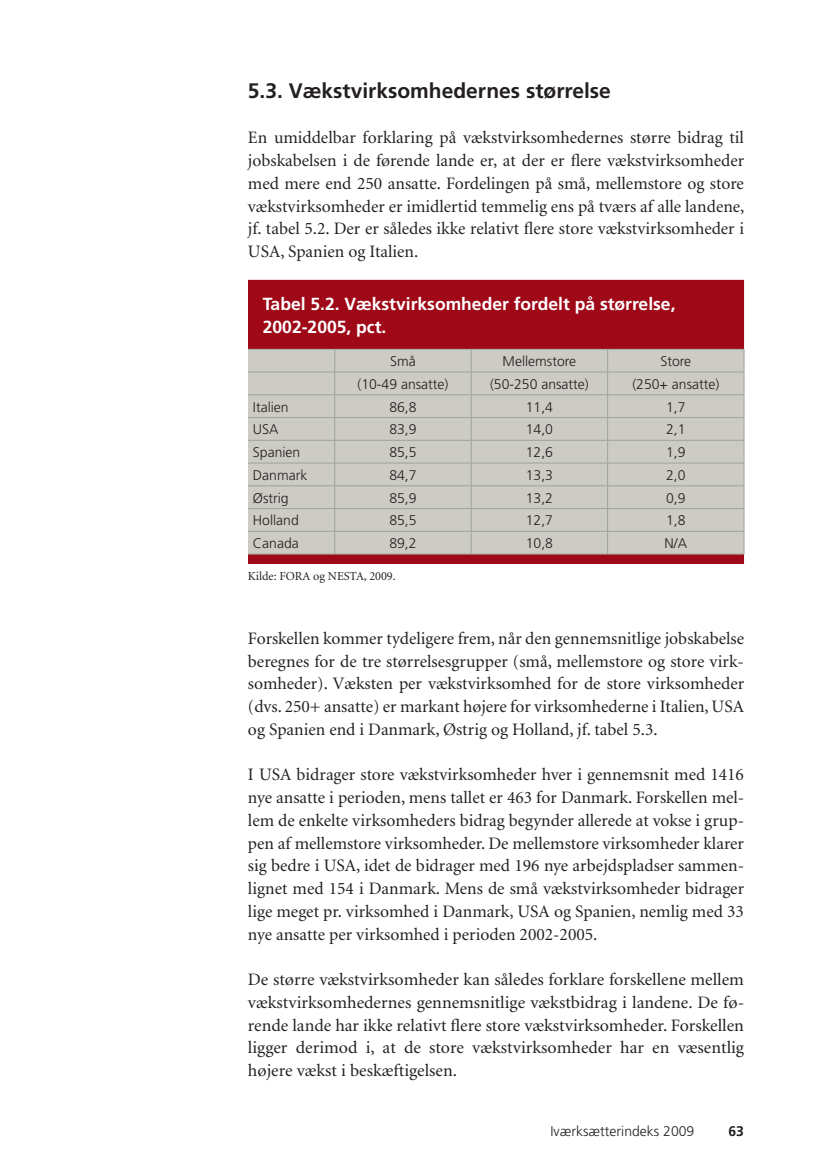
<style>
.page{position:relative;width:833px;height:1176px;background:#fff}
.page>*{position:absolute;margin:0;border:0;box-sizing:border-box;transform-origin:0 0}
.t1{font:700 21px "Frutiger";color:#231f20}
.t2{font:17.5px/22.8px "Minion";color:#231f20;text-align:justify}
.t3{font:700 17.5px/22.8px "Frutiger";color:#fff}
.t4{font:300 14px "Frutiger";color:#231f20}
.t5{font:700 14px "Frutiger";color:#231f20}
.t6{font:12.25px "Minion";color:#231f20}
</style>
<div class="page">
<div style="left:248px;top:280px;width:496px;height:284px;background:#9e0817"></div>
<div style="left:248px;top:350px;width:496px;height:204px;background:#cccbc4"></div>
<hr style="left:248px;top:349px;width:223px;height:1px;background:#a1a397">
<hr style="left:471px;top:349px;width:137px;height:1px;background:#a1a397">
<hr style="left:608px;top:349px;width:136px;height:1px;background:#a1a397">
<hr style="left:248px;top:372px;width:223px;height:1px;background:#a1a397">
<hr style="left:471px;top:372px;width:137px;height:1px;background:#a1a397">
<hr style="left:608px;top:372px;width:136px;height:1px;background:#a1a397">
<hr style="left:248px;top:395px;width:223px;height:1px;background:#a1a397">
<hr style="left:471px;top:395px;width:137px;height:1px;background:#a1a397">
<hr style="left:608px;top:395px;width:136px;height:1px;background:#a1a397">
<hr style="left:248px;top:417px;width:223px;height:1px;background:#a1a397">
<hr style="left:471px;top:417px;width:137px;height:1px;background:#a1a397">
<hr style="left:608px;top:417px;width:136px;height:1px;background:#a1a397">
<hr style="left:248px;top:440px;width:223px;height:1px;background:#a1a397">
<hr style="left:471px;top:440px;width:137px;height:1px;background:#a1a397">
<hr style="left:608px;top:440px;width:136px;height:1px;background:#a1a397">
<hr style="left:248px;top:463px;width:223px;height:1px;background:#a1a397">
<hr style="left:471px;top:463px;width:137px;height:1px;background:#a1a397">
<hr style="left:608px;top:463px;width:136px;height:1px;background:#a1a397">
<hr style="left:248px;top:486px;width:223px;height:1px;background:#a1a397">
<hr style="left:471px;top:486px;width:137px;height:1px;background:#a1a397">
<hr style="left:608px;top:486px;width:136px;height:1px;background:#a1a397">
<hr style="left:248px;top:508px;width:223px;height:1px;background:#a1a397">
<hr style="left:471px;top:508px;width:137px;height:1px;background:#a1a397">
<hr style="left:608px;top:508px;width:136px;height:1px;background:#a1a397">
<hr style="left:248px;top:531px;width:496px;height:1px;background:#a1a397">
<svg style="left:744px;top:350px;width:1px;height:204px"></svg>
<hr style="left:248px;top:554px;width:496px;height:1px;background:#a1a397">
<svg style="left:334px;top:350px;width:2px;height:204px"></svg>
<svg style="left:471px;top:350px;width:1px;height:204px"></svg>
<svg style="left:607px;top:350px;width:1px;height:204px"></svg>
<p class="t1" style="left:248px;top:82px;width:364px">5.3. Vækstvirksomhedernes størrelse</p>
<p class="t2" style="left:248px;top:128px;width:498px">En umiddelbar forklaring på vækstvirksomhedernes større bidrag til jobskabelsen i de førende lande er, at der er flere vækstvirksomheder med mere end 250 ansatte. Fordelingen på små, mellemstore og store vækstvirksomheder er imidlertid temmelig ens på tværs af alle landene, jf. tabel 5.2. Der er således ikke relativt flere store vækstvirksomheder i USA, Spanien og Italien.</p>
<p class="t3" style="left:263px;top:294px;width:414px">Tabel 5.2. Vækstvirksomheder fordelt på størrelse,<br>2002-2005, pct.</p>
<p class="t4" style="left:390px;top:356px;width:27px">Små</p>
<p class="t4" style="left:503px;top:356px;width:75px">Mellemstore</p>
<p class="t4" style="left:660px;top:356px;width:32px">Store</p>
<p class="t4" style="left:358px;top:378px;width:93px">(10-49 ansatte)</p>
<p class="t4" style="left:490px;top:378px;width:100px">(50-250 ansatte)</p>
<p class="t4" style="left:632px;top:378px;width:88px">(250+ ansatte)</p>
<p class="t4" style="left:253px;top:401px;width:37px">Italien</p>
<p class="t4" style="left:389px;top:401px;width:29px">86,8</p>
<p class="t4" style="left:526px;top:401px;width:29px">11,4</p>
<p class="t4" style="left:666px;top:401px;width:21px">1,7</p>
<p class="t4" style="left:253px;top:424px;width:27px">USA</p>
<p class="t4" style="left:389px;top:424px;width:29px">83,9</p>
<p class="t4" style="left:526px;top:424px;width:29px">14,0</p>
<p class="t4" style="left:666px;top:424px;width:21px">2,1</p>
<p class="t4" style="left:253px;top:447px;width:49px">Spanien</p>
<p class="t4" style="left:389px;top:447px;width:29px">85,5</p>
<p class="t4" style="left:526px;top:447px;width:29px">12,6</p>
<p class="t4" style="left:666px;top:447px;width:21px">1,9</p>
<p class="t4" style="left:253px;top:469px;width:56px">Danmark</p>
<p class="t4" style="left:389px;top:469px;width:29px">84,7</p>
<p class="t4" style="left:526px;top:469px;width:29px">13,3</p>
<p class="t4" style="left:666px;top:469px;width:21px">2,0</p>
<p class="t4" style="left:253px;top:492px;width:37px">Østrig</p>
<p class="t4" style="left:389px;top:492px;width:29px">85,9</p>
<p class="t4" style="left:526px;top:492px;width:29px">13,2</p>
<p class="t4" style="left:666px;top:492px;width:21px">0,9</p>
<p class="t4" style="left:253px;top:515px;width:47px">Holland</p>
<p class="t4" style="left:389px;top:515px;width:29px">85,5</p>
<p class="t4" style="left:526px;top:515px;width:29px">12,7</p>
<p class="t4" style="left:666px;top:515px;width:21px">1,8</p>
<p class="t4" style="left:253px;top:538px;width:47px">Canada</p>
<p class="t4" style="left:389px;top:538px;width:29px">89,2</p>
<p class="t4" style="left:526px;top:538px;width:29px">10,8</p>
<p class="t4" style="left:665px;top:538px;width:24px">N/A</p>
<p class="t6" style="left:248px;top:571px;width:149px">Kilde: FORA og NESTA, 2009.</p>
<p class="t2" style="left:248px;top:628px;width:498px">Forskellen kommer tydeligere frem, når den gennemsnitlige jobskabelse beregnes for de tre størrelsesgrupper (små, mellemstore og store virk&shy;somheder). Væksten per vækstvirksomhed for de store virksomheder (dvs. 250+ ansatte) er markant højere for virksomhederne i Italien, USA og Spanien end i Danmark, Østrig og Holland, jf. tabel 5.3.</p>
<p class="t2" style="left:248px;top:765px;width:498px">I USA bidrager store vækstvirksomheder hver i gennemsnit med 1416 nye ansatte i perioden, mens tallet er 463 for Danmark. Forskellen mel&shy;lem de enkelte virksomheders bidrag begynder allerede at vokse i grup&shy;pen af mellemstore virksomheder. De mellemstore virksomheder klarer sig bedre i USA, idet de bidrager med 196 nye arbejdspladser sammen&shy;lignet med 154 i Danmark. Mens de små vækstvirksomheder bidrager lige meget pr. virksomhed i Danmark, USA og Spanien, nemlig med 33 nye ansatte per virksomhed i perioden 2002-2005.</p>
<p class="t2" style="left:248px;top:970px;width:498px">De større vækstvirksomheder kan således forklare forskellene mellem vækstvirksomhedernes gennemsnitlige vækstbidrag i landene. De fø&shy;rende lande har ikke relativt flere store vækstvirksomheder. Forskellen ligger derimod i, at de store vækstvirksomheder har en væsentlig højere vækst i beskæftigelsen.</p>
<p class="t4" style="left:551px;top:1126px;width:145px">Iværksætterindeks 2009</p>
<p class="t5" style="left:728px;top:1126px;width:17px">63</p>
</div>
